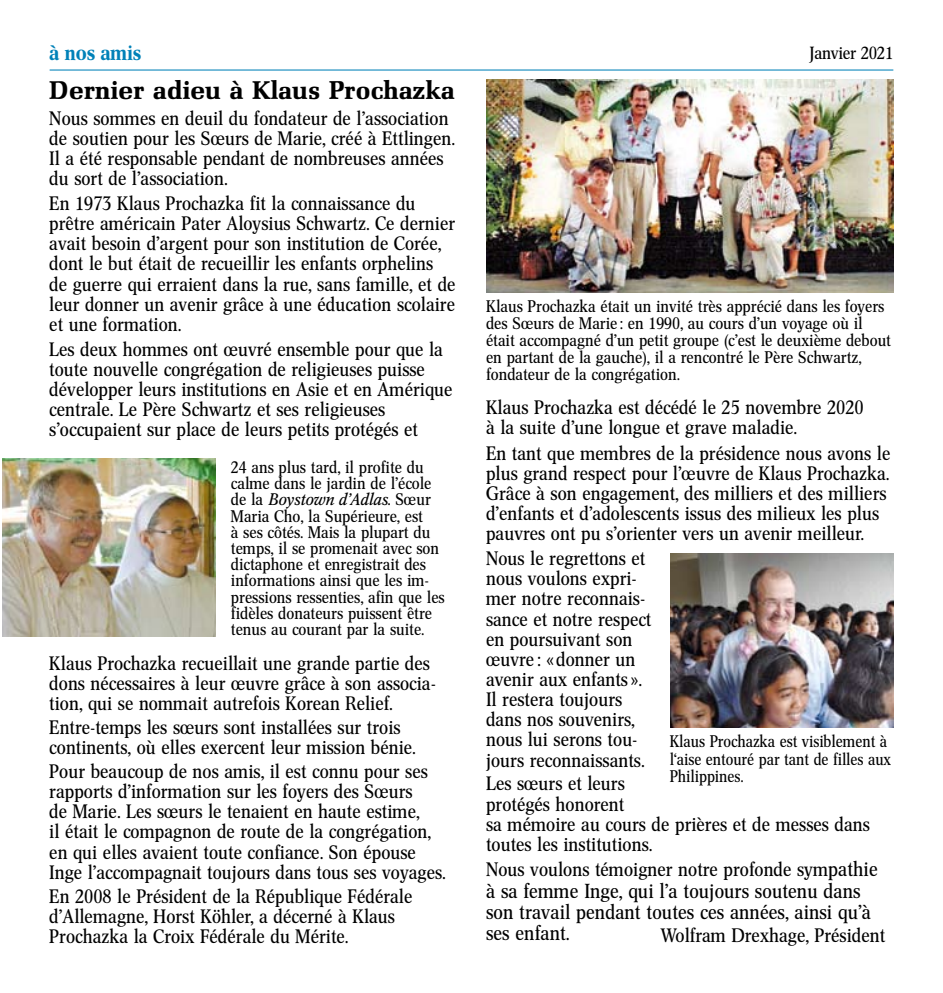
<style>
.page{position:relative;width:943px;height:993px;background:#fff}
.page>*{position:absolute;margin:0;border:0;box-sizing:border-box;transform-origin:0 0}
.t1{font:25.38px "Mel Bol";letter-spacing:.015em;color:#000;scale:1.05 1}
.t2{font:21px "Cnn Med";color:#0081b8}
.t3{font:20.12px/21.3px "Cnn Reg";letter-spacing:.015em;color:#000;scale:1.05 1}
.t4{font:19.25px/20.1px "Cnn Reg";letter-spacing:.015em;color:#000;scale:1.05 1}
.t5{font:17.5px "Cnn Reg";color:#000;scale:1.05 1}
.t6{font:16.62px/16.3px "Cnn Reg";letter-spacing:.015em;color:#000;scale:1.05 1}
.t7{font:16.62px/17.5px "Cnn Reg";letter-spacing:.015em;color:#000}
.t8{font:16.62px "Cnn Ita";letter-spacing:.015em;color:#000;scale:1.05 1}
.s1{font-size:20.12px}
.s2{font-family:"Cnn Reg"}
</style>
<div class="page">
<hr style="left:50px;top:69px;width:843px;height:1px;background:#0081b8">
<img style="left:2px;top:458px;width:214px;height:178px">
<img style="left:486px;top:79px;width:407px;height:214px">
<img style="left:670px;top:553px;width:223px;height:174px">
<p class="t2" style="left:50px;top:40px;width:93px">à nos amis</p>
<p class="t5" style="left:809px;top:43px;width:81px">Janvier 2021</p>
<h1 class="t1" style="left:50px;top:76px;width:387px">Dernier adieu à Klaus Prochazka</h1>
<p class="t4" style="left:50px;top:108px;width:387px">Nous sommes en deuil du fondateur de l’association de soutien pour les Sœurs de Marie, créé à Ettlingen.<br>Il a été responsable pendant de nombreuses années du sort de l’association.</p>
<p class="t4" style="left:50px;top:193px;width:388px">En 1973 Klaus Prochazka fit la connaissance du prêtre américain Pater Aloysius Schwartz. Ce dernier avait besoin d’argent pour son institution de Corée, dont le but était de recueillir les enfants orphelins de guerre qui erraient dans la rue, sans famille, et de leur donner un avenir grâce à une éducation scolaire et une formation.</p>
<p class="t4" style="left:50px;top:339px;width:385px">Les deux hommes ont œuvré ensemble pour que la toute nouvelle congrégation de religieuses puisse développer leurs institutions en Asie et en Amérique centrale. Le Père Schwartz et ses religieuses s’occupaient sur place de leurs petits protégés et</p>
<p class="t6" style="left:486px;top:297px;width:387px;line-height:17px">Klaus Prochazka était un invité très apprécié dans les foyers des Sœurs de Marie: en 1990, au cours d’un voyage où il était accompagné d’un petit groupe (c’est le deuxième debout en partant de la gauche), il a rencontré le Père Schwartz, fondateur de la congrégation.</p>
<p class="t4" style="left:486px;top:397px;width:361px">Klaus Prochazka est décédé le 25 novembre 2020 à la suite d’une longue et grave maladie.</p>
<p class="t4" style="left:486px;top:443px;width:386px">En tant que membres de la présidence nous avons le plus grand respect pour l’œuvre de Klaus Prochazka.<br>Grâce à son engagement, des milliers et des milliers d’enfants et d’adolescents issus des milieux les plus pauvres ont pu s’orienter vers un avenir meilleur.</p>
<p class="t4" style="left:486px;top:548px;width:159px">Nous le regrettons et nous voulons expri&shy;mer notre reconnais&shy;sance et notre respect en poursuivant son œuvre: «donner un avenir aux enfants».<br>Il restera toujours dans nos souvenirs, nous lui serons tou&shy;jours reconnaissants.</p>
<p class="t4" style="left:486px;top:773px;width:367px">Les sœurs et leurs<br>protégés honorent<br>sa mémoire au cours de prières et de messes dans toutes les institutions.</p>
<p class="t4" style="left:486px;top:859px;width:374px">Nous voulons témoigner notre profonde sym<span class="s1">pathie</span></p>
<p class="t3" style="left:486px;top:879px;width:368px">à sa femme Inge, qui l’a toujours soutenu dans son travail pendant toutes ces années, ainsi qu’à ses enfant.</p>
<p class="t6" style="left:231px;top:459px;width:192px">24 ans plus tard, il profite du calme dans le jardin de l’école</p>
<p class="t8" style="left:231px;top:489px;width:192px"><span class="s2">de la</span> Boystown d’Adlas<span class="s2">. Sœur</span></p>
<p class="t6" style="left:231px;top:507px;width:205px">Maria Cho, la Supérieure, est<br>à ses côtés. Mais la plupart du temps, il se promenait avec son dictaphone et enregistrait des informations ainsi que les im&shy;pressions ressenties, afin que les fidèles donateurs puissent être tenus au courant par la suite.</p>
<p class="t4" style="left:50px;top:653px;width:369px">Klaus Prochazka recueillait une grande partie des dons nécessaires à leur œuvre grâce à son associa&shy;tion, qui se nommait autrefois Korean Relief.</p>
<p class="t4" style="left:50px;top:717px;width:350px">Entre-temps les sœurs sont installées sur trois continents, où elles exercent leur mission bénie.</p>
<p class="t4" style="left:50px;top:761px;width:379px">Pour beaucoup de nos amis, il est connu pour ses rapports d’information sur les foyers des Sœurs<br>de Marie. Les sœurs le tenaient en haute estime,<br>il était le compagnon de route de la congrégation, en qui elles avaient toute confiance. Son épouse Inge l’accompagnait toujours dans tous ses voyages.</p>
<p class="t4" style="left:50px;top:885px;width:347px">En 2008 le Président de la République Fédérale d’Allemagne, Horst Köhler, a décerné à Klaus<br>Prochazka la Croix Fédérale du Mérite.</p>
<p class="t7" style="left:670px;top:732px;width:223px">Klaus Prochazka est visiblement à l‘aise entouré par tant de filles aux<br>Philippines.</p>
<p class="t4" style="left:661px;top:924px;width:214px">Wolfram Drexhage, Président</p>
</div>
